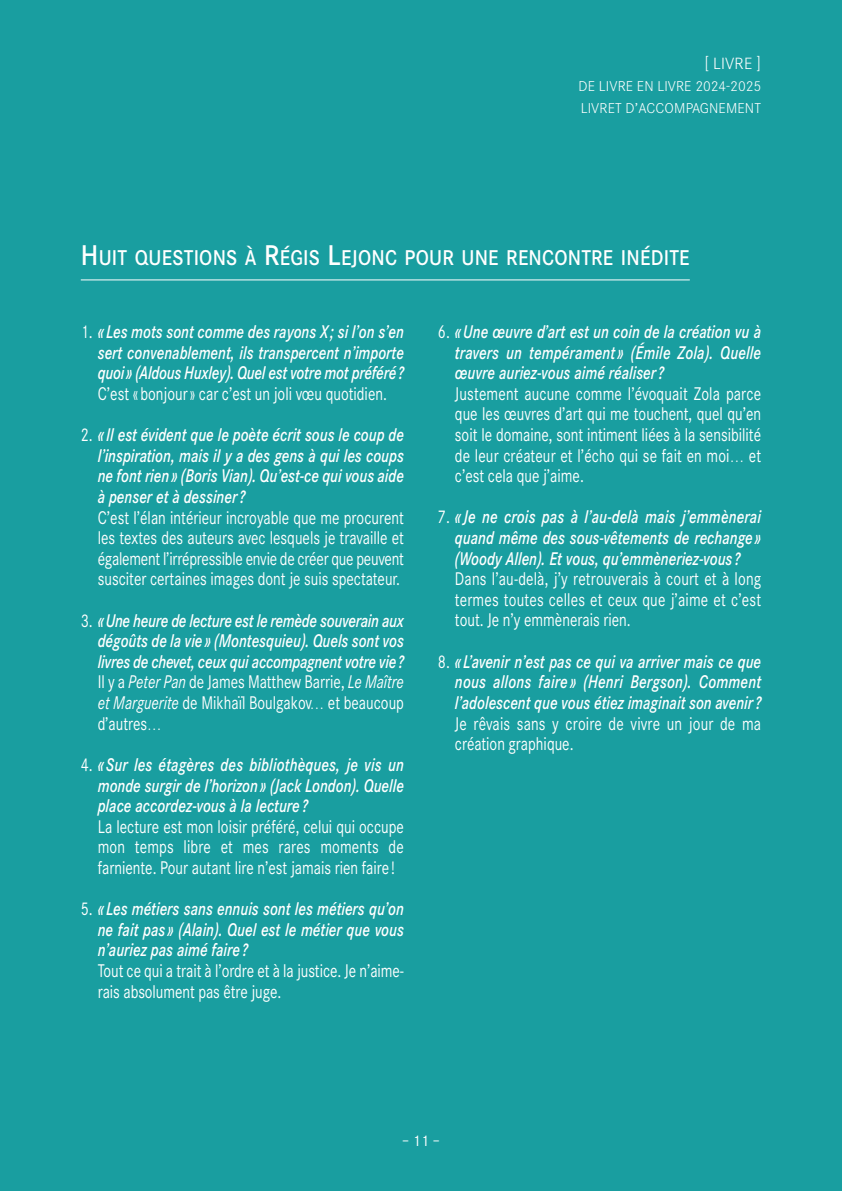
<style>
.page{position:relative;width:842px;height:1191px;background:#199ea0}
.page>*{position:absolute;margin:0;border:0;box-sizing:border-box;transform-origin:0 0}
.t1{font:500 21px "Corporate S";letter-spacing:.01em;color:#fff;scale:.9 1}
.t2{font:italic 500 18px/20.6px "Corporate S";color:#fff;text-align:justify;scale:.8 1}
.t3{font:18px/20.6px "Corporate S";color:#fff;text-align:justify;scale:.8 1}
.t4{font:300 16px "Corporate S";letter-spacing:.01em;color:#fff}
.t5{font:15px "Corporate S";color:#fff}
.t6{font:300 14px/22px "Corporate S";letter-spacing:.01em;color:#fff}
.s1{font-size:28px}
.s2{font-weight:400;font-style:normal}
.s3{font-weight:400}
</style>
<div class="page">
<hr style="left:81px;top:279px;width:609px;height:1px;background:#fff">
<p class="t4" style="left:704px;top:54px;width:58px">[ LIVRE ]</p>
<p class="t6" style="left:579px;top:75px;width:184px">DE LIVRE EN LIVRE 2024-2025<br>LIVRET D’ACCOMPAGNEMENT</p>
<p class="t1" style="left:81px;top:250px;width:678px"><span class="s1">H</span>UIT QUESTIONS À <span class="s1">R</span>ÉGIS <span class="s1">L</span>EJONC POUR UNE RENCONTRE INÉDITE</p>
<p class="t2" style="left:98px;top:323px;width:384px;text-indent:-17px"><span class="s2">1.</span> «Les mots sont comme des rayons X; si l’on s’en sert convenablement, ils transpercent n’importe quoi» (Aldous Huxley). Quel est votre mot préféré?</p>
<p class="t3" style="left:98px;top:385px;width:363px">C’est « bonjour » car c’est un joli vœu quotidien.</p>
<p class="t2" style="left:98px;top:426px;width:384px;text-indent:-17px"><span class="s2">2.</span> «Il est évident que le poète écrit sous le coup de l’inspiration, mais il y a des gens à qui les coups ne font rien» (Boris Vian). Qu’est-ce qui vous aide à penser et à dessiner?</p>
<p class="t3" style="left:98px;top:509px;width:384px">C’est l’élan intérieur incroyable que me procurent les textes des auteurs avec lesquels je travaille et également l’irrépressible envie de créer que peuvent susciter certaines images dont je suis spectateur.</p>
<p class="t2" style="left:98px;top:612px;width:384px;text-indent:-17px"><span class="s2">3.</span> «Une heure de lecture est le remède souverain aux dégoûts de la vie» (Montesquieu). Quels sont vos livres de chevet, ceux qui accompagnent votre vie?<br><span class="s2">Il y a</span> <span class="s3">Peter Pan</span> <span class="s2">de James Matthew Barrie,</span> <span class="s3">Le Maître et Marguerite</span> <span class="s2">de Mikhaïl Boulgakov… et beaucoup d’autres…</span></p>
<p class="t2" style="left:98px;top:756px;width:384px;text-indent:-17px"><span class="s2">4.</span> «Sur les étagères des bibliothèques, je vis un monde surgir de l’horizon» (Jack London). Quelle place accordez-vous à la lecture?</p>
<p class="t3" style="left:98px;top:818px;width:384px">La lecture est mon loisir préféré, celui qui occupe mon temps libre et mes rares moments de farniente. Pour autant lire n’est jamais rien faire !</p>
<p class="t2" style="left:98px;top:900px;width:384px;text-indent:-17px"><span class="s2">5.</span> «Les métiers sans ennuis sont les métiers qu’on ne fait pas» (Alain). Quel est le métier que vous n’auriez pas aimé faire?</p>
<p class="t3" style="left:98px;top:962px;width:384px">Tout ce qui a trait à l’ordre et à la justice. Je n’aime&shy;rais absolument pas être juge.</p>
<p class="t2" style="left:455px;top:323px;width:384px;text-indent:-17px"><span class="s2">6.</span> «Une œuvre d’art est un coin de la création vu à travers un tempérament » (Émile Zola). Quelle œuvre auriez-vous aimé réaliser?</p>
<p class="t3" style="left:455px;top:385px;width:384px">Justement aucune comme l’évoquait Zola parce que les œuvres d’art qui me touchent, quel qu’en soit le domaine, sont intiment liées à la sensibilité de leur créateur et l’écho qui se fait en moi… et c’est cela que j’aime.</p>
<p class="t2" style="left:455px;top:509px;width:384px;text-indent:-17px"><span class="s2">7.</span> «Je ne crois pas à l’au-delà mais j’emmènerai quand même des sous-vêtements de rechange» (Woody Allen). Et vous, qu’emmèneriez-vous?</p>
<p class="t3" style="left:455px;top:570px;width:384px">Dans l’au-delà, j’y retrouverais à court et à long termes toutes celles et ceux que j’aime et c’est tout. Je n’y emmènerais rien.</p>
<p class="t2" style="left:455px;top:653px;width:384px;text-indent:-17px"><span class="s2">8.</span> «L’avenir n’est pas ce qui va arriver mais ce que nous allons faire» (Henri Bergson). Comment l’adolescent que vous étiez imaginait son avenir?</p>
<p class="t3" style="left:455px;top:714px;width:384px">Je rêvais sans y croire de vivre un jour de ma création graphique.</p>
<p class="t5" style="left:402px;top:1134px;width:39px">– 11 –</p>
</div>
